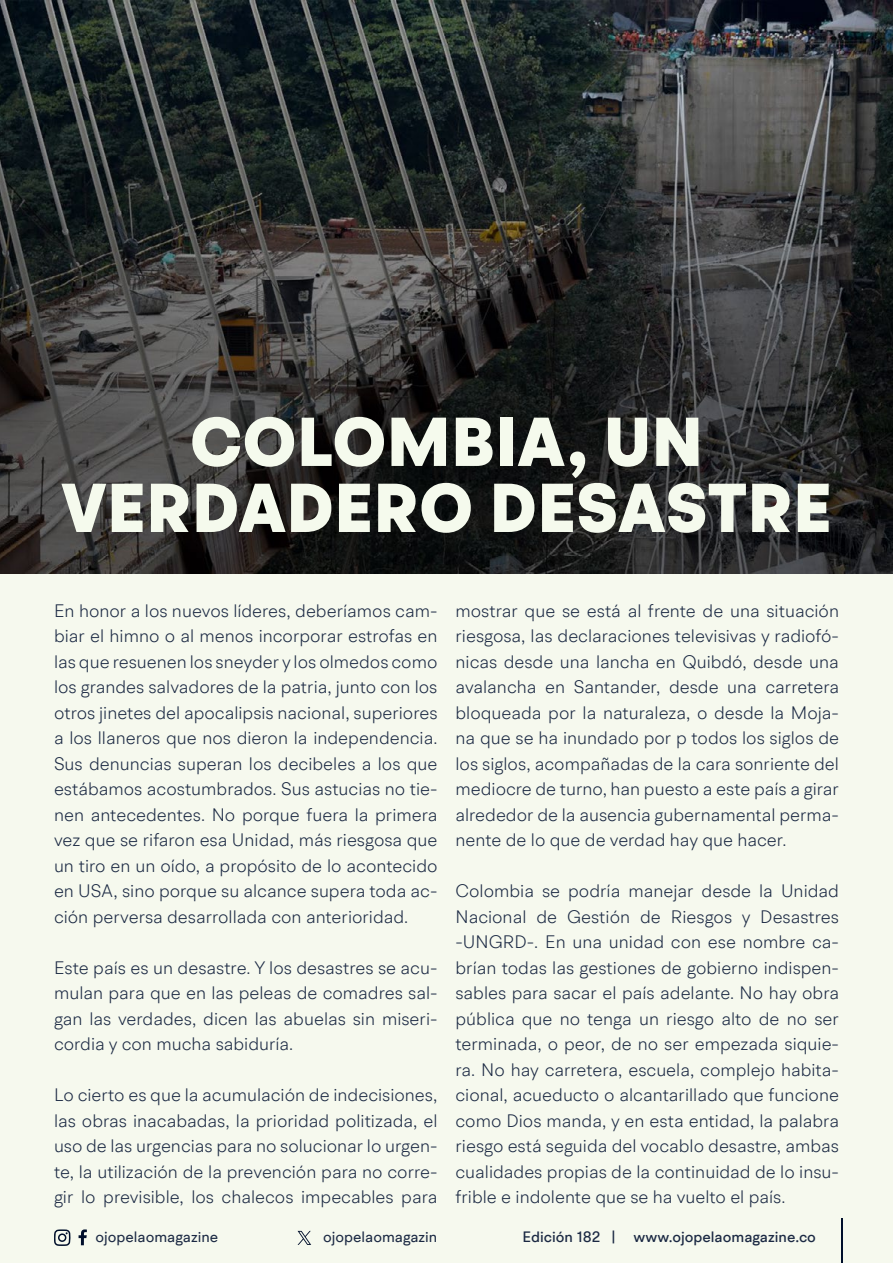
<style>
.page{position:relative;width:893px;height:1263px;background:#f6f9ee}
.page>*{position:absolute;margin:0;border:0;box-sizing:border-box;transform-origin:0 0}
.t1{font:900 69px/66px "BR Hendrix";letter-spacing:.01em;color:#f5faed;text-align:center}
.t2{font:300 18px/25.5px "BR Hendrix";color:#1b2943;text-align:justify}
.t3{font:500 15px "BR Hendrix";color:#1b2943}
.t4{font:15px "BR Hendrix";color:#1b2943}
</style>
<div class="page">
<svg style="left:79px;top:1229px;width:8px;height:16px"></svg>
<svg style="left:54px;top:1229px;width:17px;height:17px"></svg>
<hr style="left:841px;top:1219px;width:1px;height:44px;background:#000f2b">
<svg style="left:298px;top:1231px;width:13px;height:14px"></svg>
<img style="left:0;top:0;width:893px;height:573px">
<h1 class="t1" style="left:61px;top:411px;width:772px">COLOMBIA, UN<br>VERDADERO DESASTRE</h1>
<p class="t2" style="left:54px;top:597px;width:385px">En honor a los nuevos líderes, deberíamos cam&shy;biar el himno o al menos incorporar estrofas en las que resuenen los sneyder y los olmedos como los grandes salvadores de la patria, junto con los otros jinetes del apocalipsis nacional, superiores a los llaneros que nos dieron la independencia.<br>Sus denuncias superan los decibeles a los que estábamos acostumbrados. Sus astucias no tie&shy;nen antecedentes. No porque fuera la primera vez que se rifaron esa Unidad, más riesgosa que un tiro en un oído, a propósito de lo acontecido en USA, sino porque su alcance supera toda ac&shy;ción perversa desarrollada con anterioridad.</p>
<p class="t2" style="left:54px;top:954px;width:385px">Este país es un desastre. Y los desastres se acu&shy;mulan para que en las peleas de comadres sal&shy;gan las verdades, dicen las abuelas sin miseri&shy;cordia y con mucha sabiduría.</p>
<p class="t2" style="left:54px;top:1082px;width:385px">Lo cierto es que la acumulación de indecisiones, las obras inacabadas, la prioridad politizada, el uso de las urgencias para no solucionar lo urgen&shy;te, la utilización de la prevención para no corre&shy;gir lo previsible, los chalecos impecables para</p>
<p class="t2" style="left:455px;top:598px;width:385px">mostrar que se está al frente de una situación riesgosa, las declaraciones televisivas y radiofó&shy;nicas desde una lancha en Quibdó, desde una avalancha en Santander, desde una carretera bloqueada por la naturaleza, o desde la Moja&shy;na que se ha inundado por p todos los siglos de los siglos, acompañadas de la cara sonriente del mediocre de turno, han puesto a este país a girar alrededor de la ausencia gubernamental perma&shy;nente de lo que de verdad hay que hacer.</p>
<p class="t2" style="left:455px;top:878px;width:385px">Colombia se podría manejar desde la Unidad Nacional de Gestión de Riesgos y Desastres -UNGRD-. En una unidad con ese nombre ca&shy;brían todas las gestiones de gobierno indispen&shy;sables para sacar el país adelante. No hay obra pública que no tenga un riesgo alto de no ser terminada, o peor, de no ser empezada siquie&shy;ra. No hay carretera, escuela, complejo habita&shy;cional, acueducto o alcantarillado que funcione como Dios manda, y en esta entidad, la palabra riesgo está seguida del vocablo desastre, ambas cualidades propias de la continuidad de lo insu&shy;frible e indolente que se ha vuelto el país.</p>
<p class="t4" style="left:96px;top:1227px;width:124px">ojopelaomagazine</p>
<p class="t4" style="left:323px;top:1227px;width:116px">ojopelaomagazin</p>
<p class="t3" style="left:522px;top:1227px;width:295px">Edición 182 | www.ojopelaomagazine.co</p>
</div>
